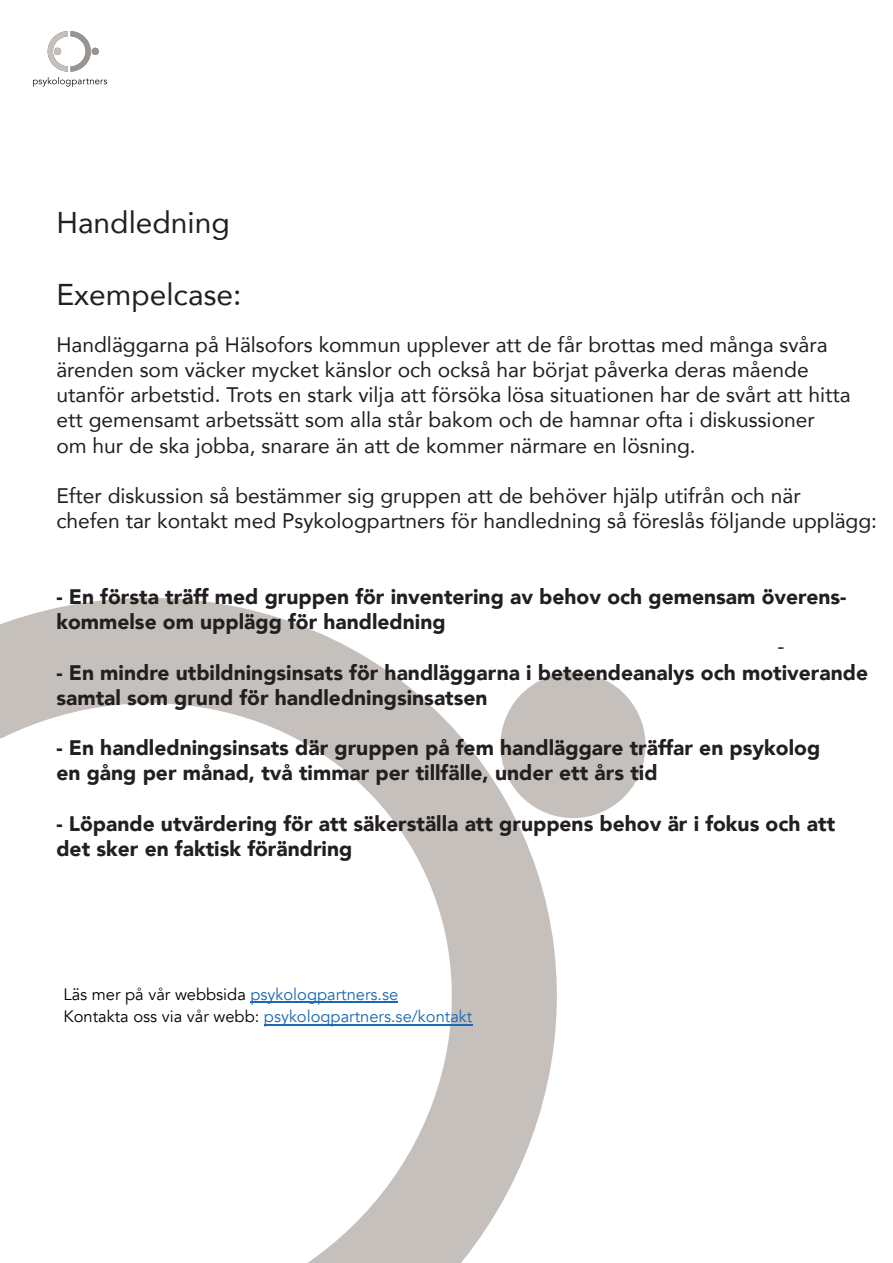
<style>
.page{position:relative;width:893px;height:1263px;background:#fff}
.page>*{position:absolute;margin:0;border:0;box-sizing:border-box;transform-origin:0 0}
.t1{font:30px "Avenir";color:#231f20}
.t2{font:21px/25.2px "Avenir";color:#231f20}
.t3{font:900 21px/25.2px "Avenir";color:#231f20}
.t4{font:21px "Avenir";color:#000001}
.t5{font:16.5px/22.5px "Avenir";color:#1b69b4}
.s1{color:#000001}
</style>
<div class="page">
<svg style="left:0;top:598px;width:557px;height:665px"></svg>
<svg style="left:490px;top:662px;width:155px;height:166px"></svg>
<hr style="left:251px;top:1001px;width:147px;height:2px;background:#1b69b4">
<hr style="left:264px;top:1024px;width:209px;height:1px;background:#1b69b4">
<img style="left:33px;top:31px;width:75px;height:56px">
<h1 class="t1" style="left:56px;top:199px;width:175px">Handledning</h1>
<h1 class="t1" style="left:56px;top:271px;width:187px">Exempelcase:</h1>
<p class="t2" style="left:56px;top:331px;width:796px">Handläggarna på Hälsofors kommun upplever att de får brottas med många svåra ärenden som väcker mycket känslor och också har börjat påverka deras mående utanför arbetstid. Trots en stark vilja att försöka lösa situationen har de svårt att hitta ett gemensamt arbetssätt som alla står bakom och de hamnar ofta i diskussioner<br>om hur de ska jobba, snarare än att de kommer närmare en lösning.</p>
<p class="t2" style="left:56px;top:483px;width:822px">Efter diskussion så bestämmer sig gruppen att de behöver hjälp utifrån och när<br>chefen tar kontakt med Psykologpartners för handledning så föreslås följande upplägg:</p>
<p class="t3" style="left:56px;top:583px;width:792px">- En första träff med gruppen för inventering av behov och gemensam överens&shy;kommelse om upplägg för handledning</p>
<p class="t3" style="left:56px;top:659px;width:813px">- En mindre utbildningsinsats för handläggarna i beteendeanalys och motiverande samtal som grund för handledningsinsatsen</p>
<p class="t3" style="left:56px;top:735px;width:765px">- En handledningsinsats där gruppen på fem handläggare träffar en psykolog en gång per månad, två timmar per tillfälle, under ett års tid</p>
<p class="t3" style="left:56px;top:810px;width:780px">- Löpande utvärdering för att säkerställa att gruppens behov är i fokus och att det sker en faktisk förändring</p>
<p class="t4" style="left:777px;top:634px;width:8px">-</p>
<p class="t5" style="left:63px;top:983px;width:410px"><span class="s1">Läs mer på vår webbsida</span> psykologpartners.se<br><span class="s1">Kontakta oss via vår webb:</span> psykologpartners.se/kontakt</p>
</div>
